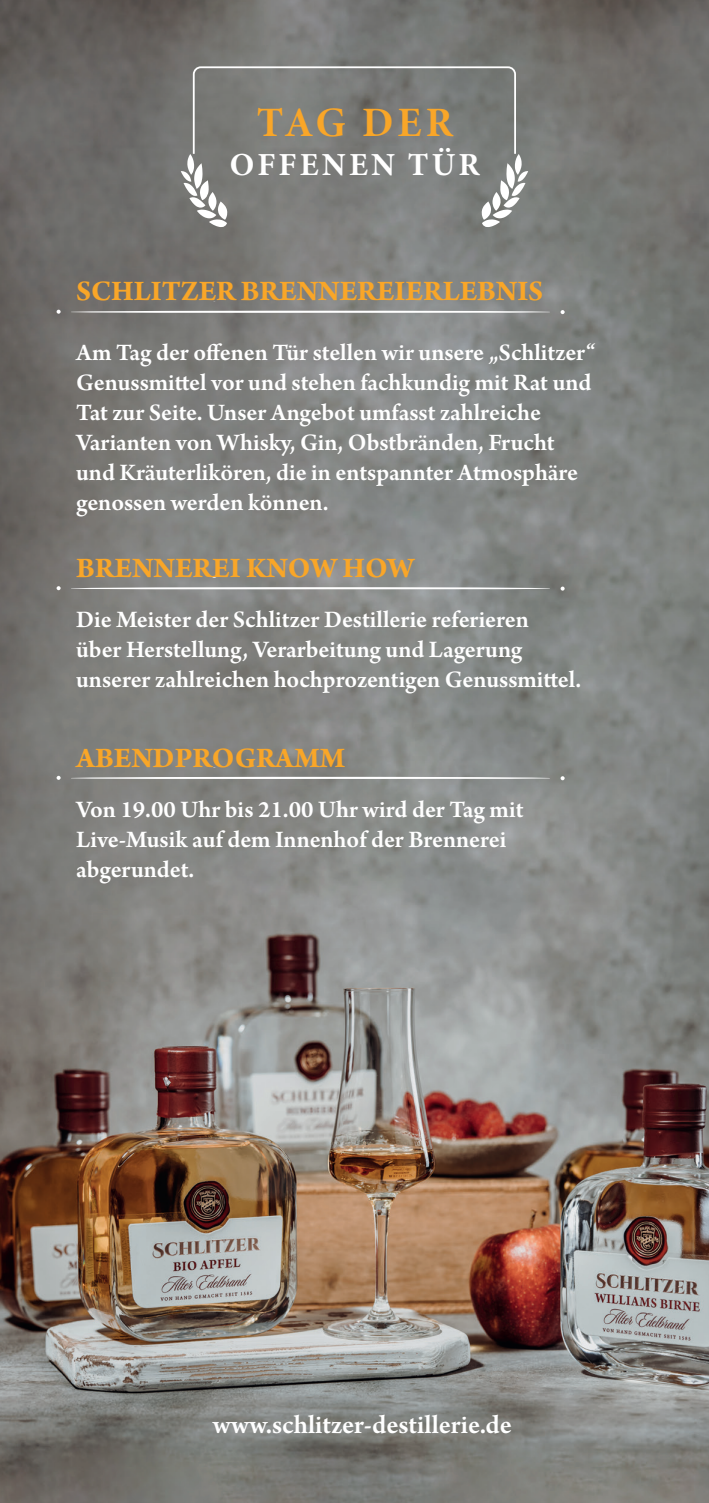
<style>
.page{position:relative;width:709px;height:1503px;background:#fff}
.page>*{position:absolute;margin:0;border:0;box-sizing:border-box;transform-origin:0 0}
.t1{font:41.75px "Minion Variable Concept";letter-spacing:.095em;color:#f9a628}
.t2{font:32.25px "Minion Variable Concept";letter-spacing:.095em;color:#fff}
.t3{font:700 30px "Arno Pro";color:#f9a628}
.t4{font:600 27.5px "Arno Pro";color:#fff}
.t5{font:600 25px/30px "Arno Pro";letter-spacing:-.005em;color:#fff}
</style>
<div class="page">
<img style="left:0;top:0;width:709px;height:1502px">
<svg style="left:208px;top:301px;width:23px;height:1px"></svg>
<svg style="left:57px;top:310px;width:4px;height:4px"></svg>
<svg style="left:560px;top:310px;width:4px;height:4px"></svg>
<svg style="left:70px;top:311px;width:481px;height:2px"></svg>
<svg style="left:181px;top:65px;width:347px;height:162px;background:#818381"></svg>
<svg style="left:208px;top:578px;width:23px;height:1px"></svg>
<svg style="left:57px;top:586px;width:4px;height:4px"></svg>
<svg style="left:560px;top:586px;width:4px;height:4px"></svg>
<svg style="left:70px;top:587px;width:481px;height:2px"></svg>
<svg style="left:208px;top:767px;width:23px;height:1px"></svg>
<svg style="left:57px;top:775px;width:4px;height:5px"></svg>
<svg style="left:560px;top:776px;width:4px;height:4px"></svg>
<svg style="left:70px;top:776px;width:481px;height:3px"></svg>
<h1 class="t1" style="left:257px;top:94px;width:196px">TAG DER</h1>
<p class="t2" style="left:230px;top:142px;width:251px">OFFENEN TÜR</p>
<p class="t3" style="left:76px;top:274px;width:468px">SCHLITZER BRENNEREIERLEBNIS</p>
<p class="t5" style="left:76px;top:339px;width:521px">Am Tag der offenen Tür stellen wir unsere „Schlitzer“ Genussmittel vor und stehen fachkundig mit Rat und Tat zur Seite. Unser Angebot umfasst zahlreiche Varianten von Whisky, Gin, Obstbränden, Frucht und Kräuterlikören, die in entspannter Atmosphäre genossen werden können.</p>
<p class="t3" style="left:76px;top:550px;width:339px">BRENNEREI KNOW HOW</p>
<p class="t5" style="left:76px;top:605px;width:506px">Die Meister der Schlitzer Destillerie referieren<br>über Herstellung, Verarbeitung und Lagerung unserer zahlreichen hochprozentigen Genussmittel.</p>
<p class="t3" style="left:76px;top:740px;width:270px">ABENDPROGRAMM</p>
<p class="t5" style="left:76px;top:795px;width:449px">Von 19.00 Uhr bis 21.00 Uhr wird der Tag mit<br>Live-Musik auf dem Innenhof der Brennerei abgerundet.</p>
<p class="t4" style="left:213px;top:1409px;width:301px">www.schlitzer-destillerie.de</p>
</div>
